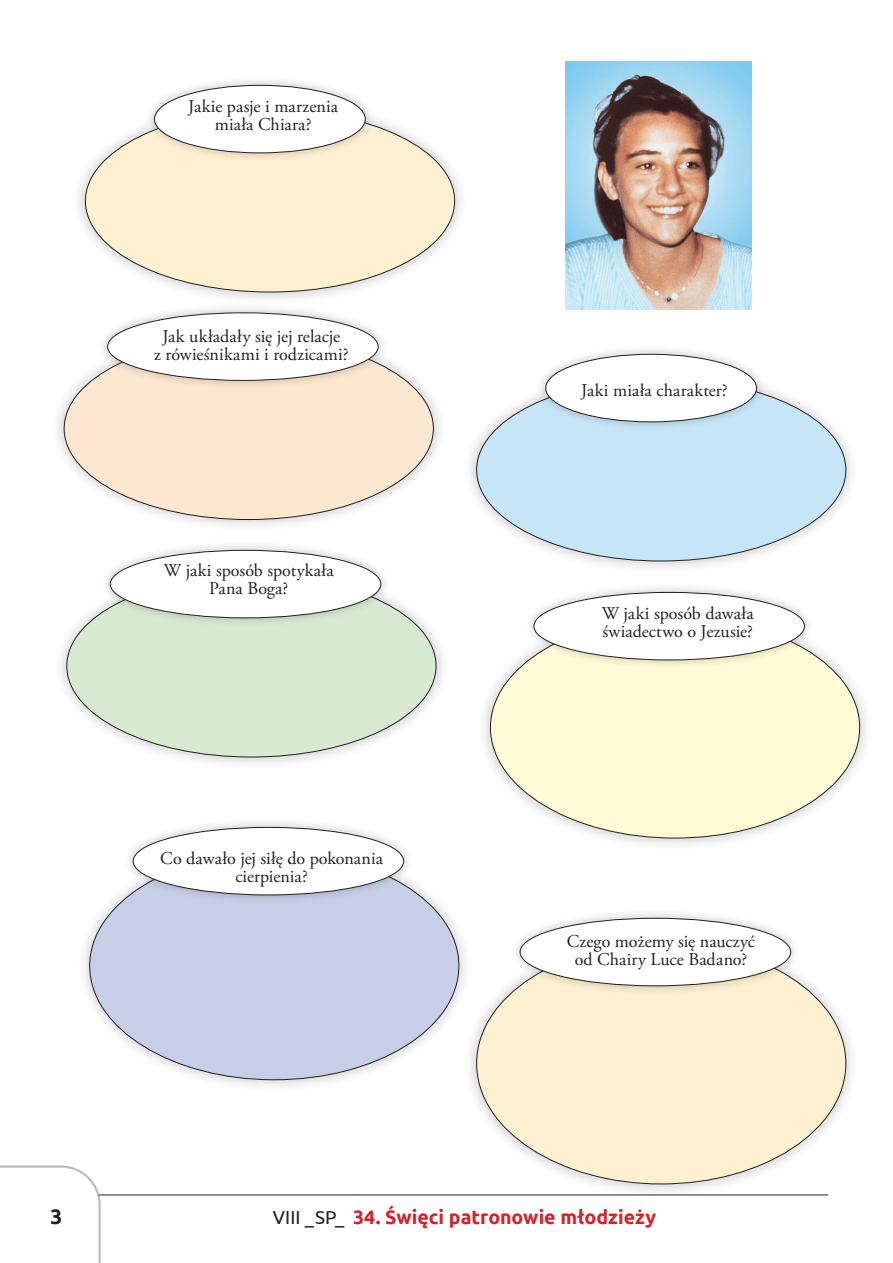
<style>
.page{position:relative;width:893px;height:1263px;background:#fff}
.page>*{position:absolute;margin:0;border:0;box-sizing:border-box;transform-origin:0 0}
.t1{font:700 21px "Ubuntu";color:#231f20}
.t2{font:700 19.5px "Ubuntu";color:#d1232a}
.t3{font:18px/18px "Adobe Garamond Pro";color:#231f20;text-align:center}
.s1{font-weight:400;font-size:18.75px;color:#231f20}
</style>
<div class="page">
<svg style="left:0;top:1165px;width:101px;height:98px"></svg>
<hr style="left:99px;top:1195px;width:729px;height:1px;background:#231f20">
<img style="left:566px;top:61px;width:185px;height:249px">
<div style="left:463px;top:365px;width:397px;height:210px;background:#231f20;opacity:.2"></div>
<div style="left:477px;top:379px;width:369px;height:182px;background:#c6e6f8;border-radius:50%"></div>
<div style="left:50px;top:323px;width:397px;height:211px;background:#231f20;opacity:.2"></div>
<div style="left:64px;top:337px;width:369px;height:182px;background:#fee7d0;border-radius:50%"></div>
<div style="left:476px;top:603px;width:398px;height:249px;background:#231f20;opacity:.2"></div>
<div style="left:490px;top:617px;width:370px;height:221px;background:#fffbd6;border-radius:50%"></div>
<div style="left:53px;top:561px;width:397px;height:210px;background:#231f20;opacity:.2"></div>
<div style="left:67px;top:575px;width:369px;height:182px;background:#d8e9d2;border-radius:50%"></div>
<div style="left:462px;top:928px;width:398px;height:270px;background:#231f20;opacity:.2"></div>
<div style="left:477px;top:943px;width:369px;height:241px;background:#fef0d0;border-radius:50%"></div>
<div style="left:75px;top:838px;width:398px;height:256px;background:#231f20;opacity:.2"></div>
<div style="left:90px;top:852px;width:369px;height:228px;background:#c7cee7;border-radius:50%"></div>
<div style="left:72px;top:96px;width:397px;height:210px;background:#231f20;opacity:.2"></div>
<div style="left:85px;top:110px;width:370px;height:182px;background:#fef0d0;border-radius:50%"></div>
<div style="left:535px;top:344px;width:231px;height:88px;background:#231f20;opacity:.2"></div>
<div style="left:546px;top:354px;width:210px;height:68px;background:#fff;border-radius:50%"></div>
<div style="left:98px;top:302px;width:290px;height:89px;background:#231f20;opacity:.2"></div>
<div style="left:108px;top:313px;width:270px;height:67px;background:#fff;border-radius:50%"></div>
<div style="left:524px;top:582px;width:291px;height:88px;background:#231f20;opacity:.2"></div>
<div style="left:534px;top:592px;width:270px;height:68px;background:#fff;border-radius:50%"></div>
<div style="left:100px;top:540px;width:291px;height:88px;background:#231f20;opacity:.2"></div>
<div style="left:110px;top:550px;width:271px;height:68px;background:#fff;border-radius:50%"></div>
<div style="left:510px;top:908px;width:291px;height:88px;background:#231f20;opacity:.2"></div>
<div style="left:520px;top:918px;width:271px;height:68px;background:#fff;border-radius:50%"></div>
<div style="left:123px;top:817px;width:291px;height:88px;background:#231f20;opacity:.2"></div>
<div style="left:133px;top:827px;width:271px;height:68px;background:#fff;border-radius:50%"></div>
<div style="left:144px;top:75px;width:231px;height:88px;background:#231f20;opacity:.2"></div>
<div style="left:154px;top:85px;width:211px;height:68px;background:#fff;border-radius:50%"></div>
<p class="t3" style="left:188px;top:98px;width:151px">Jakie pasje i marzenia miała Chiara?</p>
<p class="t3" style="left:154px;top:328px;width:196px">Jak układały się jej relacje<br>z rówieśnikami i rodzicami?</p>
<p class="t3" style="left:164px;top:562px;width:171px">W jaki sposób spotykała<br>Pana Boga?</p>
<p class="t3" style="left:160px;top:850px;width:224px">Co dawało jej siłę do pokonania cierpienia?</p>
<p class="t3" style="left:581px;top:382px;width:148px">Jaki miała charakter?</p>
<p class="t3" style="left:602px;top:605px;width:153px;text-align:left">W jaki sposób dawała świadectwo o Jezusie?</p>
<p class="t3" style="left:567px;top:933px;width:190px">Czego możemy się nauczyć od Chairy Luce Badano?</p>
<p class="t1" style="left:50px;top:1204px;width:13px">3</p>
<p class="t2" style="left:273px;top:1205px;width:385px"><span class="s1">VIII _SP_</span> 34. Święci patronowie młodzieży</p>
</div>
